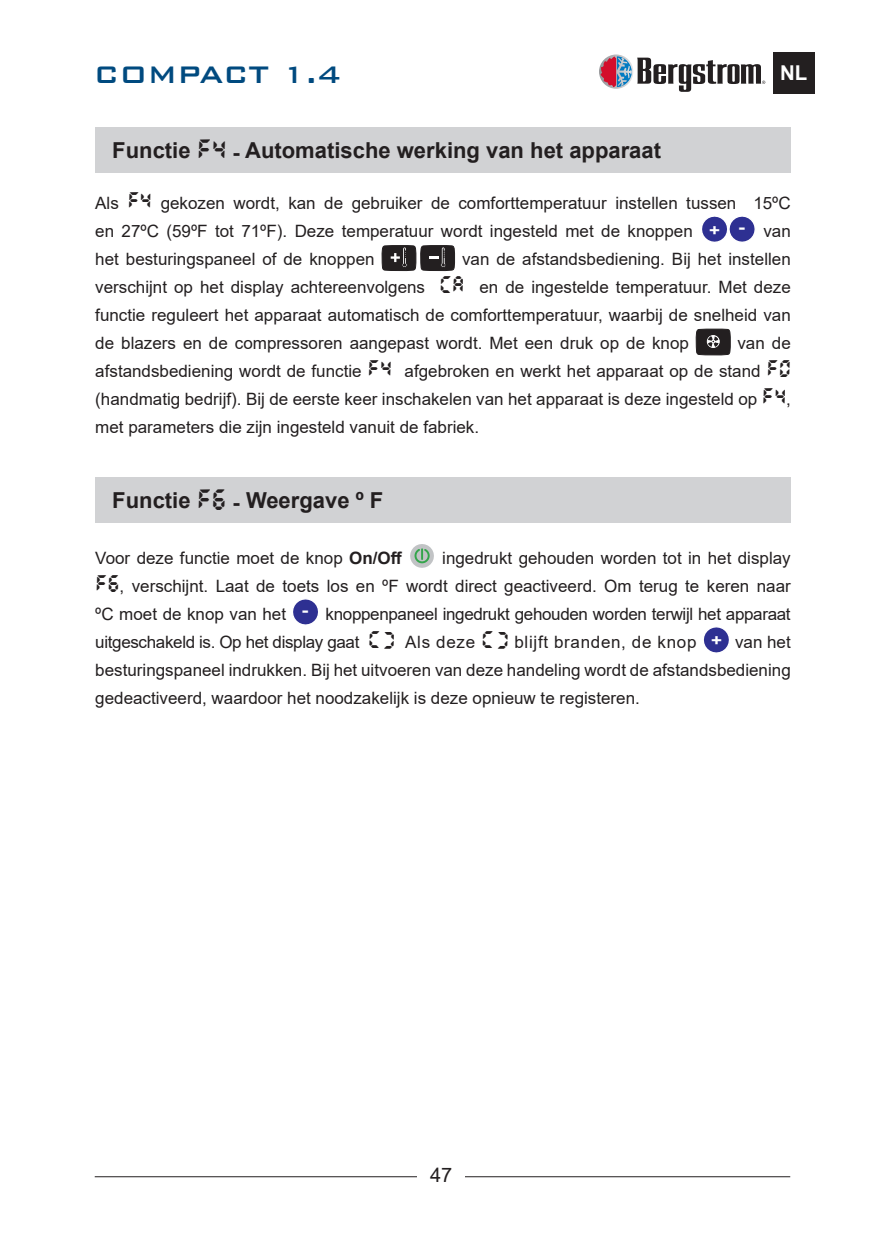
<style>
.page{position:relative;width:885px;height:1236px;background:#fff}
.page>*{position:absolute;margin:0;border:0;box-sizing:border-box;transform-origin:0 0}
.t1{font:500 32px "Bank Gothic BT";color:#004a7f}
.t2{font:700 22px "Arial";color:#231f20}
.t3{font:700 20.4px "Arial";color:#fff}
.t4{font:20px "Arial";color:#231f20}
.t5{font:17.8px "Radioland";color:#231f20}
.t6{font:17px/28px "Arial";color:#231f20;text-align:justify}
.s1{font-family:"Radioland";font-weight:400}
.s2{font-family:"Radioland";font-size:18px}
.s3{font-weight:700;font-size:16.2px;color:#fff}
.s4{font-weight:700}
</style>
<div class="page">
<div style="left:772px;top:52px;width:42px;height:42px;background:#231f20"></div>
<hr style="left:95px;top:1176px;width:695px;height:1px;background:#231f20">
<div style="left:417px;top:1168px;width:48px;height:29px;background:#fff"></div>
<svg style="left:599px;top:55px;width:34px;height:34px"></svg>
<svg style="left:600px;top:56px;width:165px;height:36px"></svg>
<svg style="left:410px;top:544px;width:24px;height:24px"></svg>
<svg style="left:293px;top:599px;width:25px;height:26px"></svg>
<svg style="left:704px;top:627px;width:25px;height:26px"></svg>
<div style="left:95px;top:477px;width:695px;height:46px;background:#d1d2d4"></div>
<svg style="left:702px;top:216px;width:53px;height:26px"></svg>
<svg style="left:381px;top:245px;width:74px;height:26px;background:#434041"></svg>
<svg style="left:695px;top:329px;width:35px;height:26px"></svg>
<div style="left:95px;top:128px;width:695px;height:45px;background:#d1d2d4"></div>
<h1 class="t1" style="left:94px;top:57px;width:249px">COMPACT 1.4</h1>
<p class="t3" style="left:780px;top:59px;width:29px">NL</p>
<p class="t2" style="left:112px;top:135px;width:550px">Functie <span class="s1">F4</span> - Automatische werking van het apparaat</p>
<p class="t6" style="left:95px;top:189px;width:697px">Als <span class="s2">F4</span> gekozen wordt, kan de gebruiker de comforttemperatuur instellen tussen 15ºC en 27ºC (59ºF tot 71ºF). Deze temperatuur wordt ingesteld met de knoppen <span class="s3">+</span> <sup>-</sup> van het besturingspaneel of de knoppen</p>
<p class="t6" style="left:95px;top:245px;width:697px;text-indent:366px">van de afstandsbediening. Bij het instellen verschijnt op het display achtereenvolgens <span class="s2">CA</span> en de ingestelde temperatuur. Met deze functie reguleert het apparaat automatisch de comforttemperatuur, waarbij de snelheid van de blazers en de compressoren aangepast wordt. Met een druk op de knop</p>
<p class="t6" style="left:95px;top:329px;width:697px;text-indent:642px">van de afstandsbediening wordt de functie <span class="s2">F4</span> afgebroken en werkt het apparaat op de stand <span class="s2">F0 </span>(handmatig bedrijf). Bij de eerste keer inschakelen van het apparaat is deze ingesteld op <span class="s2">F4</span>, met parameters die zijn ingesteld vanuit de fabriek.</p>
<p class="t2" style="left:112px;top:485px;width:272px">Functie <span class="s1">F6</span> - Weergave º F</p>
<p class="t6" style="left:95px;top:544px;width:308px">Voor deze functie moet de knop <span class="s4">On/Off</span></p>
<p class="t6" style="left:95px;top:544px;width:697px;text-indent:347px">ingedrukt gehouden worden tot in het display <span class="s2">F6</span>, verschijnt. Laat de toets los en ºF wordt direct geactiveerd. Om terug te keren naar ºC moet de knop van het <sup>-</sup> knoppenpaneel ingedrukt gehouden worden terwijl het apparaat uitgeschakeld is. Op het display gaat <span class="s2">C</span></p>
<p class="t5" style="left:396px;top:651px;width:14px;rotate:-180deg">C</p>
<p class="t6" style="left:405px;top:628px;width:90px">Als deze <span class="s2">C</span></p>
<p class="t5" style="left:509px;top:651px;width:14px;rotate:-180deg">C</p>
<p class="t6" style="left:95px;top:628px;width:697px;text-indent:419px">blijft branden, de knop <span class="s3">+</span> van het besturingspaneel indrukken. Bij het uitvoeren van deze handeling wordt de afstandsbediening gedeactiveerd, waardoor het noodzakelijk is deze opnieuw te registeren.</p>
<p class="t4" style="left:430px;top:1161px;width:24px">47</p>
</div>
